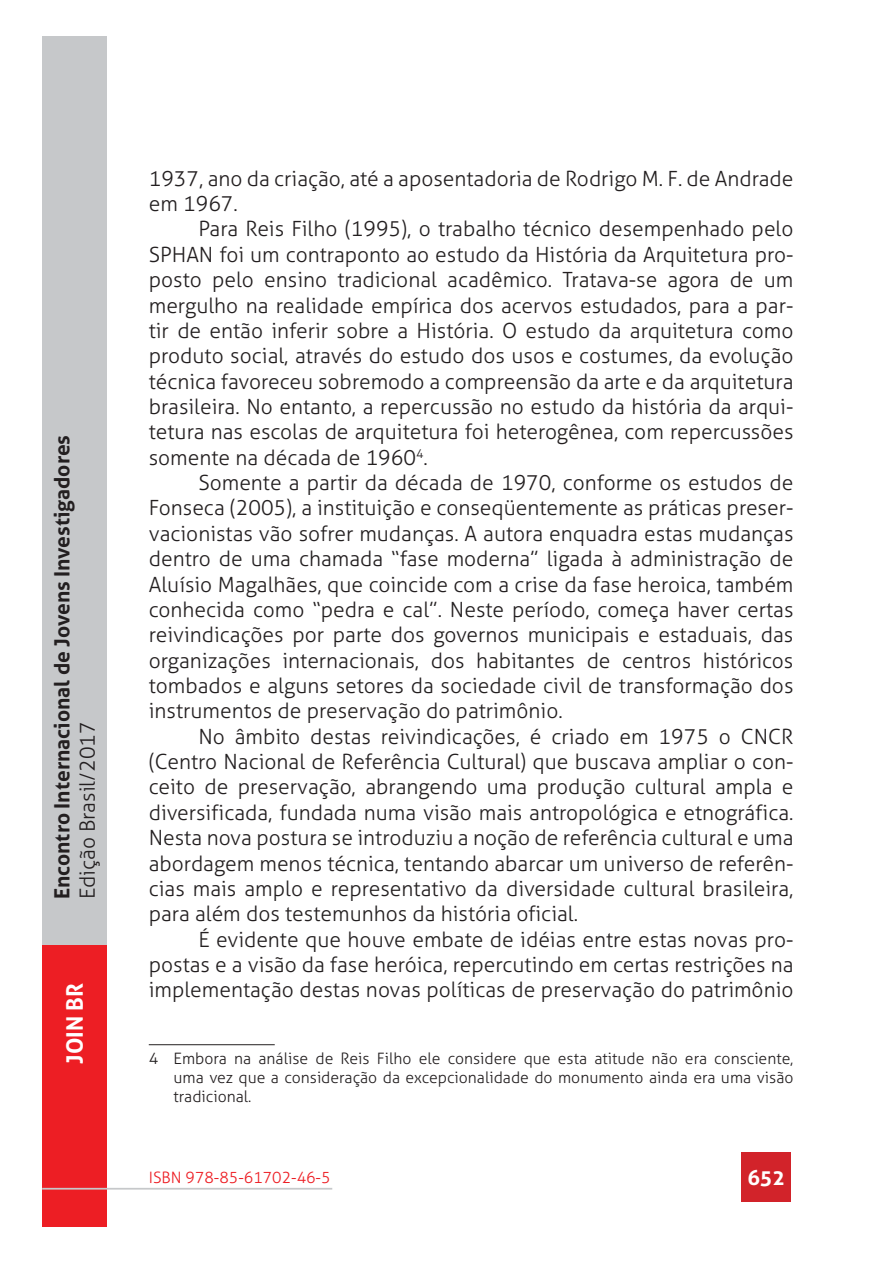
<style>
.page{position:relative;width:893px;height:1263px;background:#fff}
.page>*{position:absolute;margin:0;border:0;box-sizing:border-box;transform-origin:0 0}
.t1{font:700 22.8px "Aller";color:#fff}
.t2{font:300 21px/25.3px "Aller";color:#231f20;text-align:justify}
.t3{font:700 21px "Aller";color:#231f20}
.t4{font:700 21px "Aller";color:#fff}
.t5{font:300 15.75px/19.2px "Aller";color:#231f20;text-align:justify}
.t6{font:300 15.75px "Aller";color:#ed1e24}
</style>
<div class="page">
<div style="left:42px;top:780px;width:65px;height:446px;background:#ed1e24"></div>
<div style="left:42px;top:36px;width:65px;height:909px;background:#c6c8ca"></div>
<div style="left:741px;top:1152px;width:50px;height:50px;background:#d2232a"></div>
<hr style="left:42px;top:1188px;width:290px;height:2px;background:#c6c8ca">
<hr style="left:149px;top:1044px;width:126px;height:1px;background:#231f20">
<p class="t3" style="left:50px;top:899px;width:466px;rotate:-90deg">Encontro Internacional de Jovens Investigadores</p>
<p class="t2" style="left:75px;top:899px;width:179px;rotate:-90deg">Edição Brasil/2017</p>
<p class="t1" style="left:61px;top:1064px;width:82px;rotate:-90deg">JOIN BR</p>
<p class="t2" style="left:149px;top:166px;width:646px">1937, ano da criação, até a aposentadoria de Rodrigo M. F. de Andrade em 1967.</p>
<p class="t2" style="left:149px;top:217px;width:646px;text-indent:50px">Para Reis Filho (1995), o trabalho técnico desempenhado pelo SPHAN foi um contraponto ao estudo da História da Arquitetura pro&shy;posto pelo ensino tradicional acadêmico. Tratava-se agora de um mergulho na realidade empírica dos acervos estudados, para a par&shy;tir de então inferir sobre a História. O estudo da arquitetura como produto social, através do estudo dos usos e costumes, da evolução técnica favoreceu sobremodo a compreensão da arte e da arquitetura brasileira. No entanto, a repercussão no estudo da história da arqui&shy;tetura nas escolas de arquitetura foi heterogênea, com repercussões somente na década de 1960<sup>4</sup>.</p>
<p class="t2" style="left:149px;top:470px;width:646px;text-indent:50px">Somente a partir da década de 1970, conforme os estudos de Fonseca (2005), a instituição e conseqüentemente as práticas preser&shy;vacionistas vão sofrer mudanças. A autora enquadra estas mudanças dentro de uma chamada “fase moderna” ligada à administração de Aluísio Magalhães, que coincide com a crise da fase heroica, também conhecida como “pedra e cal”. Neste período, começa haver certas reivindicações por parte dos governos municipais e estaduais, das organizações internacionais, dos habitantes de centros históricos tombados e alguns setores da sociedade civil de transformação dos instrumentos de preservação do patrimônio.</p>
<p class="t2" style="left:149px;top:724px;width:646px;text-indent:50px">No âmbito destas reivindicações, é criado em 1975 o CNCR (Centro Nacional de Referência Cultural) que buscava ampliar o con&shy;ceito de preservação, abrangendo uma produção cultural ampla e diversificada, fundada numa visão mais antropológica e etnográfica.<br>Nesta nova postura se introduziu a noção de referência cultural e uma abordagem menos técnica, tentando abarcar um universo de referên&shy;cias mais amplo e representativo da diversidade cultural brasileira, para além dos testemunhos da história oficial.</p>
<p class="t2" style="left:149px;top:927px;width:646px;text-indent:50px">É evidente que houve embate de idéias entre estas novas pro&shy;postas e a visão da fase heróica, repercutindo em certas restrições na implementação destas novas políticas de preservação do patrimônio</p>
<p class="t5" style="left:174px;top:1049px;width:621px;text-indent:-25px">4 Embora na análise de Reis Filho ele considere que esta atitude não era consciente, uma vez que a consideração da excepcionalidade do monumento ainda era uma visão tradicional.</p>
<p class="t6" style="left:149px;top:1168px;width:183px">ISBN 978-85-61702-46-5</p>
<p class="t4" style="left:747px;top:1165px;width:39px">652</p>
</div>
